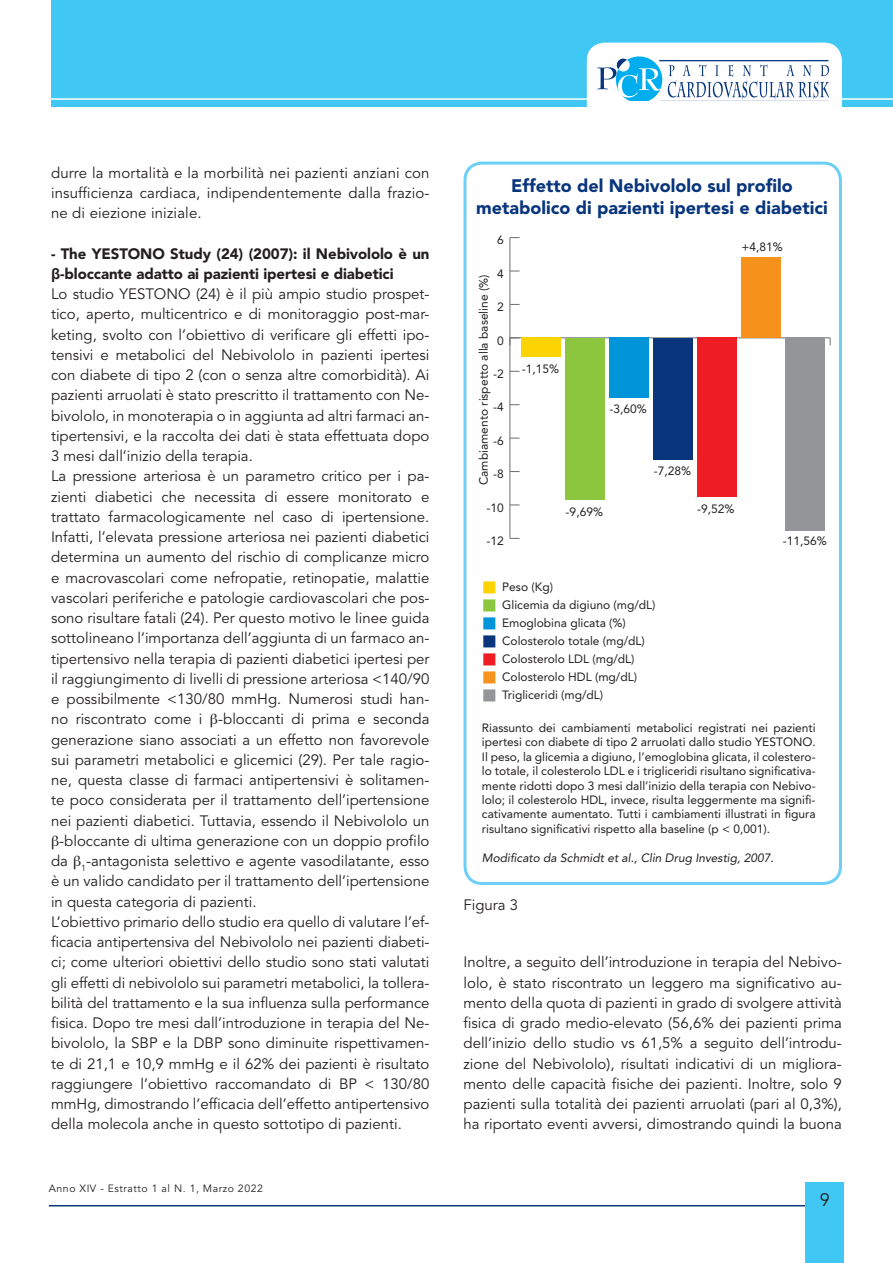
<style>
.page{position:relative;width:893px;height:1263px;background:#fff}
.page>*{position:absolute;margin:0;border:0;box-sizing:border-box;transform-origin:0 0}
.t1{font:900 18px/21.6px "Avenir LT Std";color:#08357c;text-align:center}
.t2{font:18px "Avenir LT Std";color:#231f20}
.t3{font:15px/20.2px "Avenir LT Std";color:#231f20;text-align:justify}
.t4{font:900 15px "Avenir LT Std";letter-spacing:-.005em;color:#231f20}
.t5{font:12px/14.4px "Avenir LT Std";color:#231f20}
.t6{font:italic 12px "Avenir LT Std";color:#231f20}
.t7{font:10.5px "Avenir LT Std";letter-spacing:.05em;color:#231f20}
.s1{font-family:"Arial";font-weight:700}
</style>
<div class="page">
<hr style="left:49px;top:1205px;width:761px;height:1px;background:#08357c">
<div style="left:51px;top:0;width:842px;height:106px;background:#40c7f4"></div>
<div style="left:587px;top:43px;width:255px;height:80px;background:#fff;border-radius:18px"></div>
<hr style="left:36px;top:98px;width:857px;height:2px;background:#fff">
<svg style="left:597px;top:56px;width:232px;height:44px"></svg>
<hr style="left:659px;top:60px;width:169px;height:1px;background:#083e89">
<div style="left:806px;top:1182px;width:38px;height:81px;background:#40c7f4"></div>
<hr style="left:510px;top:337px;width:320px;height:1px;background:#6c6d70">
<hr style="left:509px;top:238px;width:1px;height:300px;background:#6c6d70">
<svg style="left:509px;top:337px;width:11px;height:8px"></svg>
<div style="left:786px;top:338px;width:39px;height:193px;background:#939598"></div>
<div style="left:741px;top:257px;width:40px;height:81px;background:#f7931d"></div>
<div style="left:697px;top:338px;width:40px;height:159px;background:#ee1d23"></div>
<div style="left:653px;top:338px;width:40px;height:121px;background:#08357c"></div>
<div style="left:609px;top:338px;width:40px;height:60px;background:#0095d9"></div>
<div style="left:565px;top:338px;width:40px;height:162px;background:#8bc63e"></div>
<div style="left:521px;top:338px;width:39px;height:19px;background:#fed304"></div>
<div style="left:463px;top:162px;width:379px;height:723px;border:3px solid #6bcff6;border-radius:17px"></div>
<p class="t3" style="left:51px;top:163px;width:380px">durre la mortalità e la morbilità nei pazienti anziani con insufficienza cardiaca, indipendentemente dalla frazio&shy;ne di eiezione iniziale.</p>
<p class="t4" style="left:51px;top:244px;width:380px">- The YESTONO Study (24) (2007): il Nebivololo è un</p>
<p class="t4" style="left:51px;top:265px;width:344px"><span class="s1">β</span>-bloccante adatto ai pazienti ipertesi e diabetici</p>
<p class="t3" style="left:51px;top:284px;width:380px">Lo studio YESTONO (24) è il più ampio studio prospet-</p>
<p class="t3" style="left:51px;top:304px;width:380px">tico, aperto, multicentrico e di monitoraggio post-mar-</p>
<p class="t3" style="left:51px;top:325px;width:380px">keting, svolto con l’obiettivo di verificare gli effetti ipo-</p>
<p class="t3" style="left:51px;top:345px;width:380px">tensivi e metabolici del Nebivololo in pazienti ipertesi</p>
<p class="t3" style="left:51px;top:365px;width:380px">con diabete di tipo 2 (con o senza altre comorbidità). Ai</p>
<p class="t3" style="left:51px;top:385px;width:380px">pazienti arruolati è stato prescritto il trattamento con Ne-</p>
<p class="t3" style="left:51px;top:406px;width:380px">bivololo, in monoterapia o in aggiunta ad altri farmaci an-</p>
<p class="t3" style="left:51px;top:426px;width:380px">tipertensivi, e la raccolta dei dati è stata effettuata dopo</p>
<p class="t3" style="left:51px;top:446px;width:203px">3 mesi dall’inizio della terapia.</p>
<p class="t3" style="left:51px;top:466px;width:380px">La pressione arteriosa è un parametro critico per i pa-</p>
<p class="t3" style="left:51px;top:487px;width:380px">zienti diabetici che necessita di essere monitorato e</p>
<p class="t3" style="left:51px;top:507px;width:380px">trattato farmacologicamente nel caso di ipertensione.</p>
<p class="t3" style="left:51px;top:527px;width:380px">Infatti, l’elevata pressione arteriosa nei pazienti diabetici</p>
<p class="t3" style="left:51px;top:547px;width:380px">determina un aumento del rischio di complicanze micro</p>
<p class="t3" style="left:51px;top:568px;width:380px">e macrovascolari come nefropatie, retinopatie, malattie</p>
<p class="t3" style="left:51px;top:588px;width:380px">vascolari periferiche e patologie cardiovascolari che pos-</p>
<p class="t3" style="left:51px;top:608px;width:380px">sono risultare fatali (24). Per questo motivo le linee guida</p>
<p class="t3" style="left:51px;top:628px;width:380px">sottolineano l’importanza dell’aggiunta di un farmaco an-</p>
<p class="t3" style="left:51px;top:649px;width:380px">tipertensivo nella terapia di pazienti diabetici ipertesi per</p>
<p class="t3" style="left:51px;top:669px;width:380px">il raggiungimento di livelli di pressione arteriosa &lt;140/90</p>
<p class="t3" style="left:51px;top:689px;width:380px">e possibilmente &lt;130/80 mmHg. Numerosi studi han-</p>
<p class="t3" style="left:51px;top:709px;width:380px">no riscontrato come i -bloccanti di prima e seconda</p>
<p class="t3" style="left:51px;top:730px;width:380px">generazione siano associati a un effetto non favorevole</p>
<p class="t3" style="left:51px;top:750px;width:380px">sui parametri metabolici e glicemici (29). Per tale ragio-</p>
<p class="t3" style="left:51px;top:770px;width:380px">ne, questa classe di farmaci antipertensivi è solitamen-</p>
<p class="t3" style="left:51px;top:790px;width:380px">te poco considerata per il trattamento dell’ipertensione</p>
<p class="t3" style="left:51px;top:811px;width:380px">nei pazienti diabetici. Tuttavia, essendo il Nebivololo un</p>
<p class="t3" style="left:59px;top:831px;width:372px">-bloccante di ultima generazione con un doppio profilo</p>
<p class="t3" style="left:51px;top:851px;width:380px">da <sub>1</sub>-antagonista selettivo e agente vasodilatante, esso</p>
<p class="t3" style="left:51px;top:871px;width:380px">è un valido candidato per il trattamento dell’ipertensione</p>
<p class="t3" style="left:51px;top:892px;width:207px">in questa categoria di pazienti.</p>
<p class="t3" style="left:51px;top:912px;width:380px">L’obiettivo primario dello studio era quello di valutare l’ef-</p>
<p class="t3" style="left:51px;top:932px;width:380px">ficacia antipertensiva del Nebivololo nei pazienti diabeti-</p>
<p class="t3" style="left:51px;top:952px;width:380px">ci; come ulteriori obiettivi dello studio sono stati valutati</p>
<p class="t3" style="left:51px;top:973px;width:380px">gli effetti di nebivololo sui parametri metabolici, la tollera-</p>
<p class="t3" style="left:51px;top:993px;width:380px">bilità del trattamento e la sua influenza sulla performance</p>
<p class="t3" style="left:51px;top:1013px;width:380px">fisica. Dopo tre mesi dall’introduzione in terapia del Ne-</p>
<p class="t3" style="left:51px;top:1033px;width:380px">bivololo, la SBP e la DBP sono diminuite rispettivamen-</p>
<p class="t3" style="left:51px;top:1054px;width:380px">te di 21,1 e 10,9 mmHg e il 62% dei pazienti è risultato</p>
<p class="t3" style="left:51px;top:1074px;width:380px">raggiungere l’obiettivo raccomandato di BP &lt; 130/80</p>
<p class="t3" style="left:51px;top:1094px;width:380px">mmHg, dimostrando l’efficacia dell’effetto antipertensivo</p>
<p class="t3" style="left:51px;top:1114px;width:352px">della molecola anche in questo sottotipo di pazienti.</p>
<p class="t7" style="left:49px;top:1182px;width:215px">Anno XIV - Estratto 1 al N. 1, Marzo 2022</p>
<p class="t1" style="left:476px;top:175px;width:353px">Effetto del Nebivololo sul profilo metabolico di pazienti ipertesi e diabetici</p>
<p class="t5" style="left:497px;top:233px;width:8px">6</p>
<p class="t5" style="left:497px;top:266px;width:8px">4</p>
<p class="t5" style="left:477px;top:485px;width:212px;rotate:-90deg">Cambiamento rispetto alla baseline (%)</p>
<p class="t5" style="left:497px;top:300px;width:8px">2</p>
<p class="t5" style="left:497px;top:333px;width:8px">0</p>
<p class="t5" style="left:493px;top:367px;width:12px">-2</p>
<p class="t5" style="left:493px;top:400px;width:12px">-4</p>
<p class="t5" style="left:493px;top:434px;width:12px">-6</p>
<p class="t5" style="left:493px;top:467px;width:12px">-8</p>
<p class="t5" style="left:486px;top:500px;width:19px">-10</p>
<p class="t5" style="left:486px;top:534px;width:19px">-12</p>
<p class="t5" style="left:741px;top:240px;width:43px">+4,81%</p>
<p class="t5" style="left:522px;top:361px;width:39px">-1,15%</p>
<p class="t5" style="left:609px;top:401px;width:39px">-3,60%</p>
<p class="t5" style="left:654px;top:464px;width:39px">-7,28%</p>
<p class="t5" style="left:566px;top:505px;width:39px">-9,69%</p>
<p class="t5" style="left:697px;top:502px;width:39px">-9,52%</p>
<p class="t5" style="left:783px;top:534px;width:46px">-11,56%</p>
<p class="t5" style="left:502px;top:578px;width:155px;line-height:18px">Peso (Kg)<br>Glicemia da digiuno (mg/dL)<br>Emoglobina glicata (%)<br>Colosterolo totale (mg/dL)<br>Colosterolo LDL (mg/dL)<br>Colosterolo HDL (mg/dL)<br>Trigliceridi (mg/dL)</p>
<p class="t5" style="left:482px;top:721px;width:335px;text-align:justify">Riassunto dei cambiamenti metabolici registrati nei pazienti ipertesi con diabete di tipo 2 arruolati dallo studio YESTONO.<br>Il peso, la glicemia a digiuno, l’emoglobina glicata, il colestero&shy;lo totale, il colesterolo LDL e i trigliceridi risultano significativa&shy;mente ridotti dopo 3 mesi dall’inizio della terapia con Nebivo&shy;lolo; il colesterolo HDL, invece, risulta leggermente ma signifi&shy;cativamente aumentato. Tutti i cambiamenti illustrati in figura risultano significativi rispetto alla baseline (p &lt; 0,001).</p>
<p class="t6" style="left:482px;top:850px;width:293px">Modificato da Schmidt et al., Clin Drug Investig, 2007.</p>
<p class="t3" style="left:463px;top:895px;width:56px">Figura 3</p>
<p class="t3" style="left:463px;top:952px;width:380px">Inoltre, a seguito dell’introduzione in terapia del Nebivo&shy;lolo, è stato riscontrato un leggero ma significativo au&shy;mento della quota di pazienti in grado di svolgere attività fisica di grado medio-elevato (56,6% dei pazienti prima dell’inizio dello studio vs 61,5% a seguito dell’introdu&shy;zione del Nebivololo), risultati indicativi di un migliora&shy;mento delle capacità fisiche dei pazienti. Inoltre, solo 9 pazienti sulla totalità dei pazienti arruolati (pari al 0,3%), ha riportato eventi avversi, dimostrando quindi la buona</p>
<p class="t2" style="left:820px;top:1189px;width:12px">9</p>
</div>
